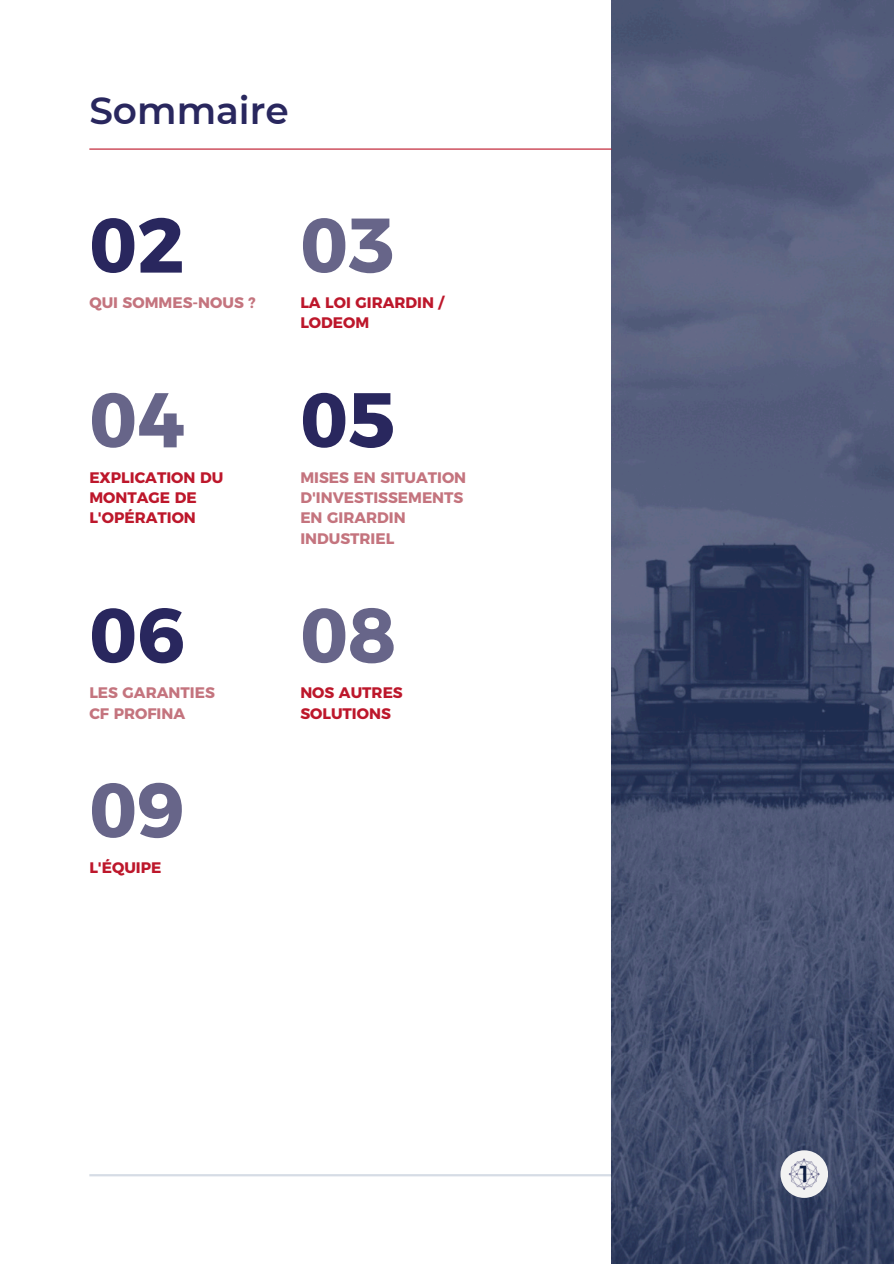
<style>
.page{position:relative;width:894px;height:1264px;background:#fff}
.page>*{position:absolute;margin:0;border:0;box-sizing:border-box;transform-origin:0 0}
.t1{font:700 77.25px "Montserrat";color:#676589}
.t2{font:700 77.25px "Montserrat";color:#29275e}
.t3{font:600 37.5px "Montserrat";color:#29275e}
.t4{font:600 22.95px "Montserrat";color:#101f42}
.t5{font:700 15.3px/20.2px "Montserrat";color:#c4747e}
.t6{font:700 15.3px/20.2px "Montserrat";color:#bd172b}
</style>
<div class="page">
<hr style="left:89px;top:1174px;width:522px;height:2px;background:#d6dce5">
<img style="left:611px;top:0;width:282px;height:1263px">
<hr style="left:89px;top:148px;width:522px;height:2px;background:#bd172b">
<div style="left:780px;top:1150px;width:47px;height:47px;background:#f2f2f2;border-radius:50%"></div>
<svg style="left:788px;top:1158px;width:31px;height:31px"></svg>
<p class="t3" style="left:89px;top:87px;width:201px">Sommaire</p>
<p class="t2" style="left:89px;top:198px;width:97px">02</p>
<p class="t5" style="left:89px;top:292px;width:168px">QUI SOMMES-NOUS ?</p>
<p class="t1" style="left:89px;top:372px;width:97px">04</p>
<p class="t6" style="left:89px;top:467px;width:135px">EXPLICATION DU<br>MONTAGE DE<br>L'OPÉRATION</p>
<p class="t2" style="left:89px;top:588px;width:97px">06</p>
<p class="t5" style="left:89px;top:682px;width:127px">LES GARANTIES</p>
<p class="t5" style="left:89px;top:703px;width:97px">CF PROFINA</p>
<p class="t1" style="left:89px;top:762px;width:97px">09</p>
<p class="t6" style="left:89px;top:857px;width:74px">L'ÉQUIPE</p>
<p class="t1" style="left:300px;top:198px;width:97px">03</p>
<p class="t6" style="left:300px;top:292px;width:145px">LA LOI GIRARDIN /<br>LODEOM</p>
<p class="t2" style="left:300px;top:372px;width:97px">05</p>
<p class="t5" style="left:300px;top:467px;width:167px">MISES EN SITUATION<br>D'INVESTISSEMENTS<br>EN GIRARDIN<br>INDUSTRIEL</p>
<p class="t1" style="left:300px;top:588px;width:97px">08</p>
<p class="t6" style="left:300px;top:682px;width:104px">NOS AUTRES</p>
<p class="t6" style="left:300px;top:703px;width:92px">SOLUTIONS</p>
<h1 class="t4" style="left:799px;top:1160px;width:10px">1</h1>
</div>
